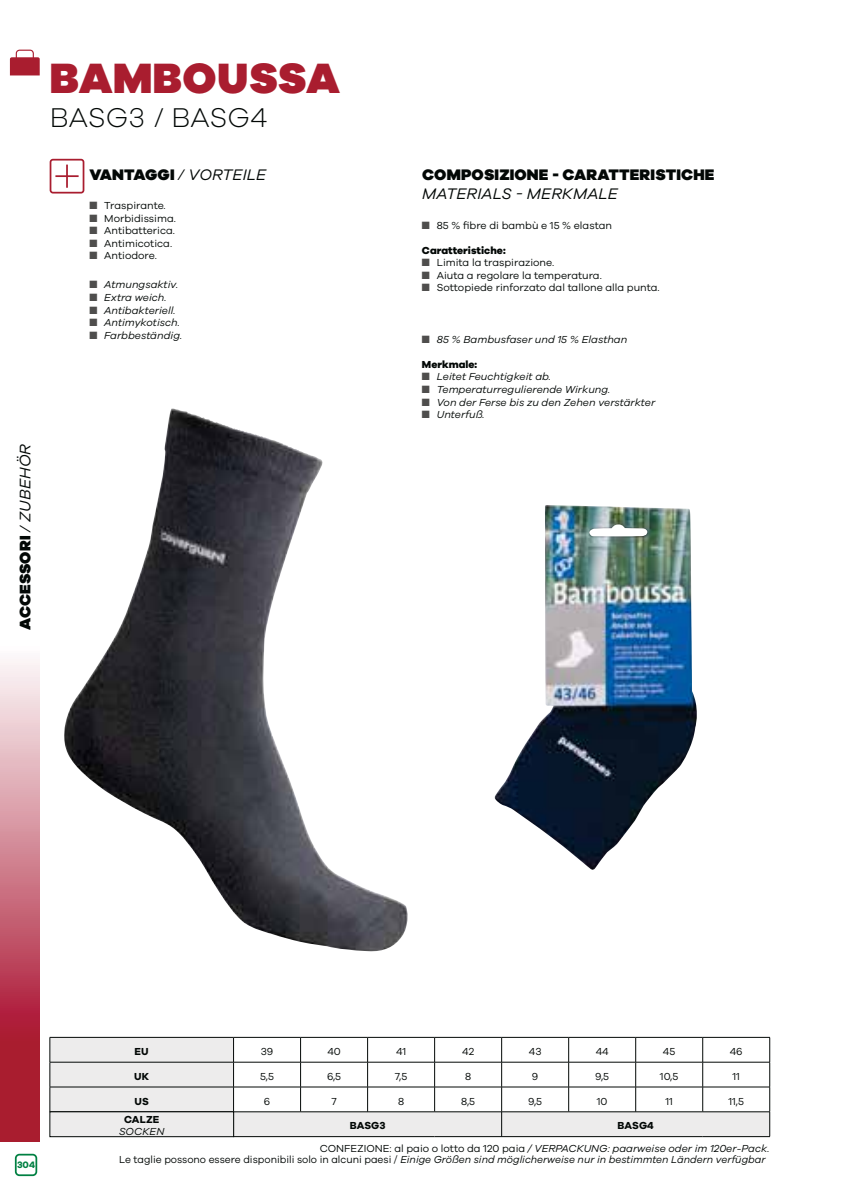
<style>
.page{position:relative;width:844px;height:1191px;background:#fff}
.page>*{position:absolute;margin:0;border:0;box-sizing:border-box;transform-origin:0 0}
.t1{font:900 43.75px "Galano Grotesque";letter-spacing:.01em;color:#a91d2f}
.t2{font:300 28px "Galano Grotesque";letter-spacing:.01em;color:#030806}
.t3{font:900 15.75px "Galano Grotesque";letter-spacing:.01em;color:#030806}
.t4{font:italic 15.75px "Galano Grotesque";letter-spacing:.01em;color:#030806}
.t5{font:italic 10.5px/12.6px "Galano Grotesque";color:#030806}
.t6{font:10.5px/12.6px "Galano Grotesque";color:#030806}
.t7{font:800 10.5px "Galano Grotesque";color:#030806}
.t8{font:700 10.5px "Galano Grotesque";letter-spacing:.005em;color:#030806}
.t9{font:700 9.62px "Galano Grotesque";color:#008042}
.s1{font-weight:400;font-style:italic}
.s2{font-weight:900;font-style:normal}
.s3{font-style:normal}
</style>
<div class="page">
<svg style="left:0;top:663px;width:40px;height:478px;background:#c96f7e"></svg>
<svg style="left:10px;top:50px;width:30px;height:25px"></svg>
<div style="left:50px;top:159px;width:34px;height:34px;border:2px solid #a91d2f;border-radius:2px"></div>
<hr style="left:66px;top:165px;width:2px;height:23px;background:#a91d2f">
<hr style="left:55px;top:175px;width:24px;height:2px;background:#a91d2f">
<img style="left:64px;top:408px;width:344px;height:544px">
<img style="left:494px;top:505px;width:203px;height:365px">
<svg style="left:51px;top:1038px;width:718px;height:98px"></svg>
<hr style="left:233px;top:1111px;width:67px;height:1px;background:#030806">
<hr style="left:300px;top:1111px;width:134px;height:1px;background:#030806">
<hr style="left:434px;top:1111px;width:134px;height:1px;background:#030806">
<hr style="left:568px;top:1111px;width:134px;height:1px;background:#030806">
<hr style="left:702px;top:1111px;width:67px;height:1px;background:#030806">
<hr style="left:233px;top:1136px;width:201px;height:1px;background:#030806">
<hr style="left:434px;top:1136px;width:268px;height:1px;background:#030806">
<hr style="left:702px;top:1136px;width:67px;height:1px;background:#030806">
<hr style="left:50px;top:1037px;width:183px;height:1px;background:#030806">
<hr style="left:233px;top:1037px;width:67px;height:1px;background:#030806">
<hr style="left:300px;top:1037px;width:67px;height:1px;background:#030806">
<hr style="left:367px;top:1037px;width:67px;height:1px;background:#030806">
<hr style="left:434px;top:1037px;width:67px;height:1px;background:#030806">
<hr style="left:501px;top:1037px;width:67px;height:1px;background:#030806">
<hr style="left:568px;top:1037px;width:67px;height:1px;background:#030806">
<hr style="left:635px;top:1037px;width:67px;height:1px;background:#030806">
<hr style="left:702px;top:1037px;width:67px;height:1px;background:#030806">
<hr style="left:50px;top:1061px;width:183px;height:1px;background:#030806">
<hr style="left:233px;top:1061px;width:67px;height:1px;background:#030806">
<hr style="left:300px;top:1061px;width:67px;height:1px;background:#030806">
<hr style="left:367px;top:1061px;width:67px;height:1px;background:#030806">
<hr style="left:434px;top:1061px;width:67px;height:1px;background:#030806">
<hr style="left:501px;top:1061px;width:67px;height:1px;background:#030806">
<hr style="left:568px;top:1061px;width:67px;height:1px;background:#030806">
<hr style="left:635px;top:1061px;width:67px;height:1px;background:#030806">
<hr style="left:702px;top:1061px;width:67px;height:1px;background:#030806">
<hr style="left:50px;top:1086px;width:183px;height:1px;background:#030806">
<svg style="left:50px;top:1037px;width:1px;height:74px"></svg>
<hr style="left:233px;top:1086px;width:67px;height:1px;background:#030806">
<svg style="left:233px;top:1037px;width:1px;height:74px"></svg>
<hr style="left:300px;top:1086px;width:67px;height:1px;background:#030806">
<svg style="left:300px;top:1037px;width:1px;height:74px"></svg>
<hr style="left:367px;top:1086px;width:67px;height:1px;background:#030806">
<svg style="left:367px;top:1037px;width:1px;height:74px"></svg>
<hr style="left:434px;top:1086px;width:67px;height:1px;background:#030806">
<svg style="left:434px;top:1037px;width:1px;height:74px"></svg>
<hr style="left:501px;top:1086px;width:67px;height:1px;background:#030806">
<svg style="left:501px;top:1037px;width:1px;height:99px"></svg>
<hr style="left:568px;top:1086px;width:67px;height:1px;background:#030806">
<svg style="left:568px;top:1037px;width:1px;height:74px"></svg>
<hr style="left:635px;top:1086px;width:67px;height:1px;background:#030806">
<svg style="left:635px;top:1037px;width:1px;height:74px"></svg>
<hr style="left:702px;top:1086px;width:67px;height:1px;background:#030806">
<svg style="left:702px;top:1037px;width:1px;height:74px"></svg>
<svg style="left:769px;top:1037px;width:1px;height:99px"></svg>
<div style="left:50px;top:1111px;width:183px;height:25px;background:#edecec"></div>
<div style="left:50px;top:1111px;width:184px;height:25px;border:1px solid #030806"></div>
<div style="left:15px;top:1153px;width:22px;height:23px;border:2px solid #008042;border-radius:4px"></div>
<h3 class="t3" style="left:16px;top:630px;width:188px;rotate:-90deg">ACCESSORI <span class="s1">/ ZUBEHÖR</span></h3>
<h1 class="t1" style="left:50px;top:53px;width:292px">BAMBOUSSA</h1>
<h2 class="t2" style="left:50px;top:108px;width:219px">BASG3 / BASG4</h2>
<h3 class="t4" style="left:89px;top:167px;width:178px"><span class="s2">VANTAGGI</span> / VORTEILE</h3>
<h3 class="t3" style="left:422px;top:165px;width:294px">COMPOSIZIONE - CARATTERISTICHE</h3>
<h3 class="t4" style="left:422px;top:186px;width:197px">MATERIALS - MERKMALE</h3>
<p class="t6" style="left:104px;top:200px;width:73px">Traspirante.<br>Morbidissima.<br>Antibatterica.<br>Antimicotica.<br>Antiodore.</p>
<p class="t6" style="left:437px;top:219px;width:176px">85 % fibre di bambù e 15 % elastan</p>
<p class="t7" style="left:422px;top:245px;width:85px">Caratteristiche:</p>
<p class="t6" style="left:437px;top:257px;width:224px">Limita la traspirazione.<br>Aiuta a regolare la temperatura.<br>Sottopiede rinforzato dal tallone alla punta.</p>
<p class="t5" style="left:104px;top:279px;width:80px">Atmungsaktiv.<br>Extra weich.<br>Antibakteriell.<br>Antimykotisch.<br>Farbbeständig.</p>
<p class="t5" style="left:437px;top:333px;width:192px">85 % Bambusfaser und 15 % Elasthan</p>
<p class="t7" style="left:422px;top:360px;width:57px">Merkmale:</p>
<p class="t5" style="left:437px;top:371px;width:220px">Leitet Feuchtigkeit ab.<br>Temperaturregulierende Wirkung.<br>Von der Ferse bis zu den Zehen verstärkter<br>Unterfuß.</p>
<p class="t9" style="left:17px;top:1160px;width:19px">304</p>
<p class="t8" style="left:135px;top:1046px;width:16px">EU</p>
<p class="t6" style="left:261px;top:1045px;width:14px">39</p>
<p class="t6" style="left:327px;top:1045px;width:15px">40</p>
<p class="t6" style="left:396px;top:1045px;width:12px">41</p>
<p class="t6" style="left:462px;top:1045px;width:13px">42</p>
<p class="t6" style="left:528px;top:1045px;width:14px">43</p>
<p class="t6" style="left:595px;top:1045px;width:15px">44</p>
<p class="t6" style="left:662px;top:1045px;width:14px">45</p>
<p class="t6" style="left:729px;top:1045px;width:14px">46</p>
<p class="t8" style="left:134px;top:1071px;width:16px">UK</p>
<p class="t6" style="left:260px;top:1070px;width:15px">5,5</p>
<p class="t6" style="left:327px;top:1070px;width:16px">6,5</p>
<p class="t6" style="left:394px;top:1070px;width:14px">7,5</p>
<p class="t6" style="left:465px;top:1070px;width:8px">8</p>
<p class="t6" style="left:532px;top:1070px;width:8px">9</p>
<p class="t6" style="left:595px;top:1070px;width:16px">9,5</p>
<p class="t6" style="left:659px;top:1070px;width:20px">10,5</p>
<p class="t6" style="left:732px;top:1070px;width:9px">11</p>
<p class="t8" style="left:134px;top:1096px;width:16px">US</p>
<p class="t6" style="left:264px;top:1095px;width:8px">6</p>
<p class="t6" style="left:331px;top:1095px;width:7px">7</p>
<p class="t6" style="left:398px;top:1095px;width:8px">8</p>
<p class="t6" style="left:461px;top:1095px;width:16px">8,5</p>
<p class="t6" style="left:528px;top:1095px;width:16px">9,5</p>
<p class="t6" style="left:596px;top:1095px;width:12px">10</p>
<p class="t6" style="left:665px;top:1095px;width:9px">11</p>
<p class="t6" style="left:728px;top:1095px;width:17px">11,5</p>
<p class="t8" style="left:349px;top:1121px;width:37px">BASG3</p>
<p class="t8" style="left:617px;top:1121px;width:38px">BASG4</p>
<p class="t8" style="left:124px;top:1114px;width:37px">CALZE</p>
<p class="t5" style="left:119px;top:1125px;width:47px">SOCKEN</p>
<p class="t5" style="left:119px;top:1153px;width:647px"><span class="s3">Le taglie possono essere disponibili solo in alcuni paesi /</span> Einige Größen sind möglicherweise nur in bestimmten Ländern verfügbar</p>
<p class="t5" style="left:319px;top:1142px;width:451px"><span class="s3">CONFEZIONE: al paio o lotto da 120 paia</span> / VERPACKUNG: paarweise oder im 120er-Pack.</p>
</div>
